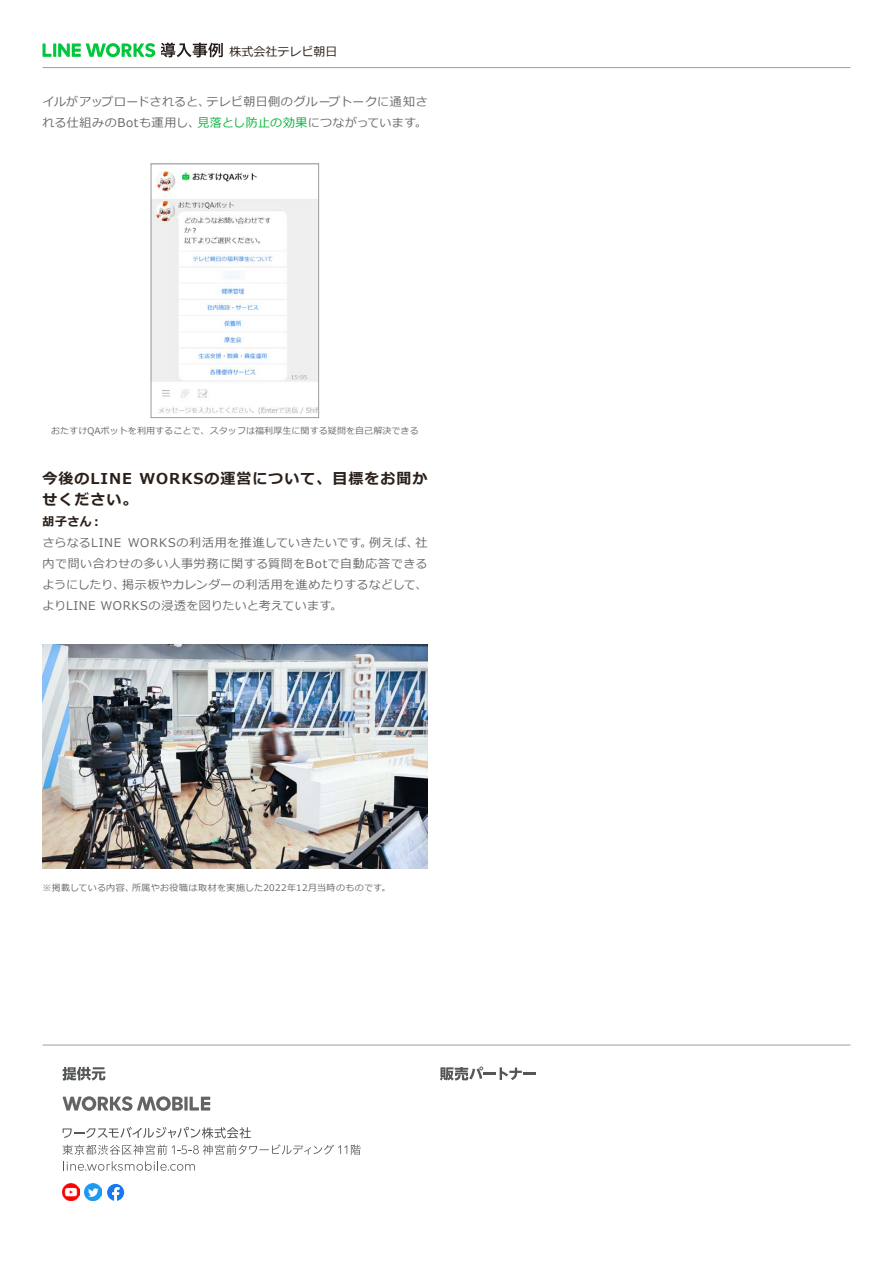
<style>
.page{position:relative;width:893px;height:1263px;background:#fff}
.page>*{position:absolute;margin:0;border:0;box-sizing:border-box;transform-origin:0 0}
.t1{font:700 15px/21px "Meiryo";letter-spacing:.065em;color:#2b2019}
.t2{font:12px/21px "Meiryo";letter-spacing:.035em;color:#6a6a6a}
.t3{font:12px "Meiryo";color:#2b2019}
.t4{font:700 12px "Meiryo";color:#2b2019}
.t5{font:9px "Meiryo";letter-spacing:.01em;color:#6b6b6b}
.t6{font:9px "Meiryo";letter-spacing:.04em;color:#6a6a6a}
.t7{font:9px "Meiryo";letter-spacing:.02em;color:#6a6a6a}
.s1{color:#07b53b}
</style>
<div class="page">
<hr style="left:43px;top:67px;width:807px;height:1px;background:#9e9e9e">
<svg style="left:161px;top:43px;width:62px;height:14px"></svg>
<svg style="left:43px;top:43px;width:112px;height:14px"></svg>
<hr style="left:43px;top:1045px;width:807px;height:1px;background:#9e9e9e">
<svg style="left:440px;top:1066px;width:96px;height:14px"></svg>
<svg style="left:190px;top:1097px;width:20px;height:13px"></svg>
<svg style="left:184px;top:1097px;width:4px;height:13px"></svg>
<svg style="left:63px;top:1096px;width:120px;height:15px"></svg>
<svg style="left:63px;top:1067px;width:42px;height:13px"></svg>
<svg style="left:63px;top:1127px;width:188px;height:11px"></svg>
<svg style="left:62px;top:1144px;width:299px;height:11px"></svg>
<svg style="left:63px;top:1161px;width:132px;height:10px"></svg>
<img style="left:62px;top:1184px;width:17px;height:17px">
<img style="left:85px;top:1184px;width:17px;height:17px">
<svg style="left:107px;top:1184px;width:17px;height:17px"></svg>
<img style="left:153px;top:171px;width:164px;height:244px">
<div style="left:151px;top:164px;width:168px;height:254px;border:1px solid #9d9c9c"></div>
<img style="left:43px;top:645px;width:384px;height:223px">
<p class="t3" style="left:230px;top:43px;width:109px">株式会社テレビ朝日</p>
<p class="t2" style="left:207px;top:92px;width:222px">テレビ朝日側のグループトークに通知さ</p>
<p class="t2" style="left:197px;top:92px;width:231px;text-indent:-155px">イルがアップロードされると、<br><span class="s1">見落とし防止の効果</span>につながっています。</p>
<p class="t2" style="left:43px;top:113px;width:159px">れる仕組みのBotも運用し、</p>
<p class="t5" style="left:51px;top:425px;width:369px">おたすけQAボットを利用することで、スタッフは福利厚生に関する疑問を自己解決できる</p>
<p class="t1" style="left:43px;top:469px;width:96px">今後のLINEせください。</p>
<p class="t4" style="left:43px;top:513px;width:62px">胡子さん：</p>
<p class="t1" style="left:139px;top:469px;width:289px">WORKSの運営について、目標をお聞か</p>
<p class="t2" style="left:369px;top:533px;width:51px">例えば、</p>
<p class="t2" style="left:128px;top:533px;width:246px">WORKSの利活用を推進していきたいです。</p>
<p class="t2" style="left:415px;top:533px;width:13px">社</p>
<p class="t2" style="left:43px;top:533px;width:80px">さらなるLINE</p>
<p class="t2" style="left:43px;top:554px;width:386px">内で問い合わせの多い人事労務に関する質問をBotで自動応答できる</p>
<p class="t2" style="left:122px;top:575px;width:307px">掲示板やカレンダーの利活用を進めたりするなどして、</p>
<p class="t2" style="left:43px;top:575px;width:301px">ようにしたり、<br>よりLINE WORKSの浸透を図りたいと考えています。</p>
<p class="t6" style="left:132px;top:881px;width:260px">所属やお役職は取材を実施した2022年12月当時のものです。</p>
<p class="t7" style="left:43px;top:881px;width:93px">※掲載している内容、</p>
</div>
